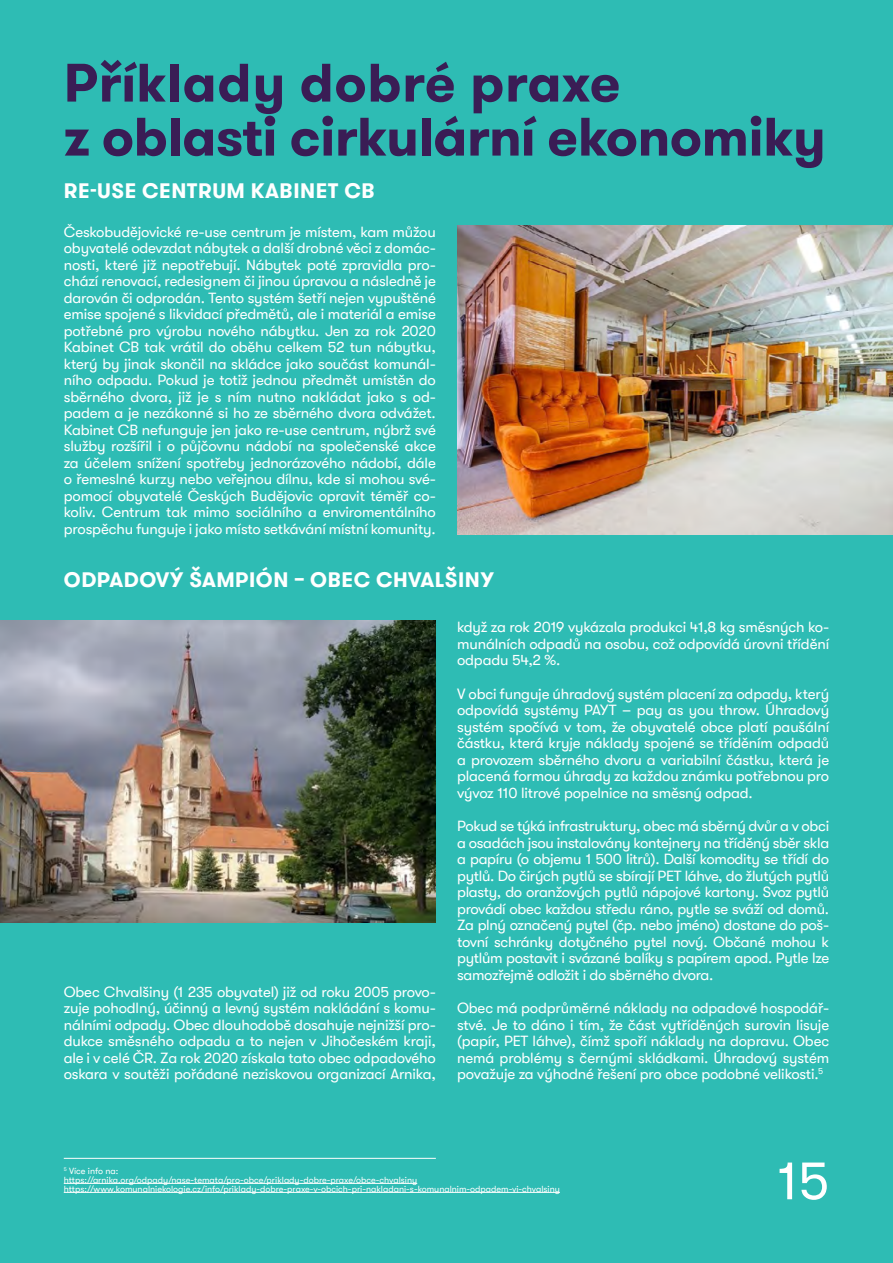
<style>
.page{position:relative;width:893px;height:1263px;background:#2ebcb4}
.page>*{position:absolute;margin:0;border:0;box-sizing:border-box;transform-origin:0 0}
.t1{font:700 54px/54px "GT Walsheim Pro";letter-spacing:-.01em;color:#3a1d55}
.t2{font:54px "GT Walsheim";color:#fff}
.t3{font:700 21px "GT Walsheim Pro";letter-spacing:.025em;color:#fff}
.t4{font:15px/16.5px "GT Walsheim";letter-spacing:-.01em;color:#fff;text-align:justify}
.t5{font:9px/9px "GT Walsheim";color:#fff}
</style>
<div class="page">
<img style="left:457px;top:225px;width:436px;height:309px">
<hr style="left:64px;top:1183px;width:353px;height:1px;background:#fff">
<hr style="left:64px;top:1192px;width:496px;height:1px;background:#fff">
<hr style="left:64px;top:1158px;width:372px;height:1px;background:#fff">
<img style="left:0;top:621px;width:436px;height:302px">
<h1 class="t1" style="left:64px;top:53px;width:763px">Příklady dobré praxe<br>z oblasti cirkulární ekonomiky</h1>
<h2 class="t3" style="left:64px;top:174px;width:312px">RE-USE CENTRUM KABINET CB</h2>
<p class="t4" style="left:64px;top:223px;width:374px">Českobudějovické re-use centrum je místem, kam můžou obyvatelé odevzdat nábytek a další drobné věci z domác&shy;nosti, které již nepotřebují. Nábytek poté zpravidla pro&shy;chází renovací, redesignem či jinou úpravou a následně je darován či odprodán. Tento systém šetří nejen vypuštěné emise spojené s likvidací předmětů, ale i materiál a emise potřebné pro výrobu nového nábytku. Jen za rok 2020<br>Kabinet CB tak vrátil do oběhu celkem 52 tun nábytku, který by jinak skončil na skládce jako součást komunál&shy;ního odpadu. Pokud je totiž jednou předmět umístěn do sběrného dvora, již je s ním nutno nakládat jako s od&shy;padem a je nezákonné si ho ze sběrného dvora odvážet.<br>Kabinet CB nefunguje jen jako re-use centrum, nýbrž své služby rozšířil i o půjčovnu nádobí na společenské akce za účelem snížení spotřeby jednorázového nádobí, dále o řemeslné kurzy nebo veřejnou dílnu, kde si mohou své&shy;pomocí obyvatelé Českých Budějovic opravit téměř co&shy;koliv. Centrum tak mimo sociálního a enviromentálního prospěchu funguje i jako místo setkávání místní komunity.</p>
<h2 class="t3" style="left:64px;top:564px;width:432px">ODPADOVÝ ŠAMPIÓN – OBEC CHVALŠINY</h2>
<p class="t4" style="left:64px;top:983px;width:374px">Obec Chvalšiny (1 235 obyvatel) již od roku 2005 provo&shy;zuje pohodlný, účinný a levný systém nakládání s komu&shy;nálními odpady. Obec dlouhodobě dosahuje nejnižší pro&shy;dukce směsného odpadu a to nejen v Jihočeském kraji, ale i v celé ČR. Za rok 2020 získala tato obec odpadového oskara v soutěži pořádané neziskovou organizací Arnika,</p>
<p class="t4" style="left:457px;top:619px;width:374px">když za rok 2019 vykázala produkci 41,8 kg směsných ko&shy;munálních odpadů na osobu, což odpovídá úrovni třídění odpadu 54,2 %.</p>
<p class="t4" style="left:457px;top:686px;width:374px">V obci funguje úhradový systém placení za odpady, který odpovídá systémy PAYT – pay as you throw. Úhradový systém spočívá v tom, že obyvatelé obce platí paušální částku, která kryje náklady spojené se tříděním odpadů a provozem sběrného dvoru a variabilní částku, která je placená formou úhrady za každou známku potřebnou pro vývoz 110 litrové popelnice na směsný odpad.</p>
<p class="t4" style="left:457px;top:818px;width:374px">Pokud se týká infrastruktury, obec má sběrný dvůr a v obci a osadách jsou instalovány kontejnery na tříděný sběr skla a papíru (o objemu 1 500 litrů). Další komodity se třídí do pytlů. Do čirých pytlů se sbírají PET láhve, do žlutých pytlů plasty, do oranžových pytlů nápojové kartony. Svoz pytlů provádí obec každou středu ráno, pytle se sváží od domů.<br>Za plný označený pytel (čp. nebo jméno) dostane do poš&shy;tovní schránky dotyčného pytel nový. Občané mohou k pytlům postavit i svázané balíky s papírem apod. Pytle lze samozřejmě odložit i do sběrného dvora.</p>
<p class="t4" style="left:457px;top:1000px;width:374px">Obec má podprůměrné náklady na odpadové hospodář&shy;stvé. Je to dáno i tím, že část vytříděných surovin lisuje (papír, PET láhve), čímž spoří náklady na dopravu. Obec nemá problémy s černými skládkami. Úhradový systém považuje za výhodné řešení pro obce podobné velikosti.<sup>5</sup></p>
<p class="t5" style="left:64px;top:1166px;width:498px"><sup>5</sup> Více info na:<br>https://arnika.org/odpady/nase-temata/pro-obce/priklady-dobre-praxe/obce-chvalsiny https://www.komunalniekologie.cz/info/priklady-dobre-praxe-v-obcich-pri-nakladani-s-komunalnim-odpadem-vi-chvalsiny</p>
<h1 class="t2" style="left:778px;top:1151px;width:53px">15</h1>
</div>
